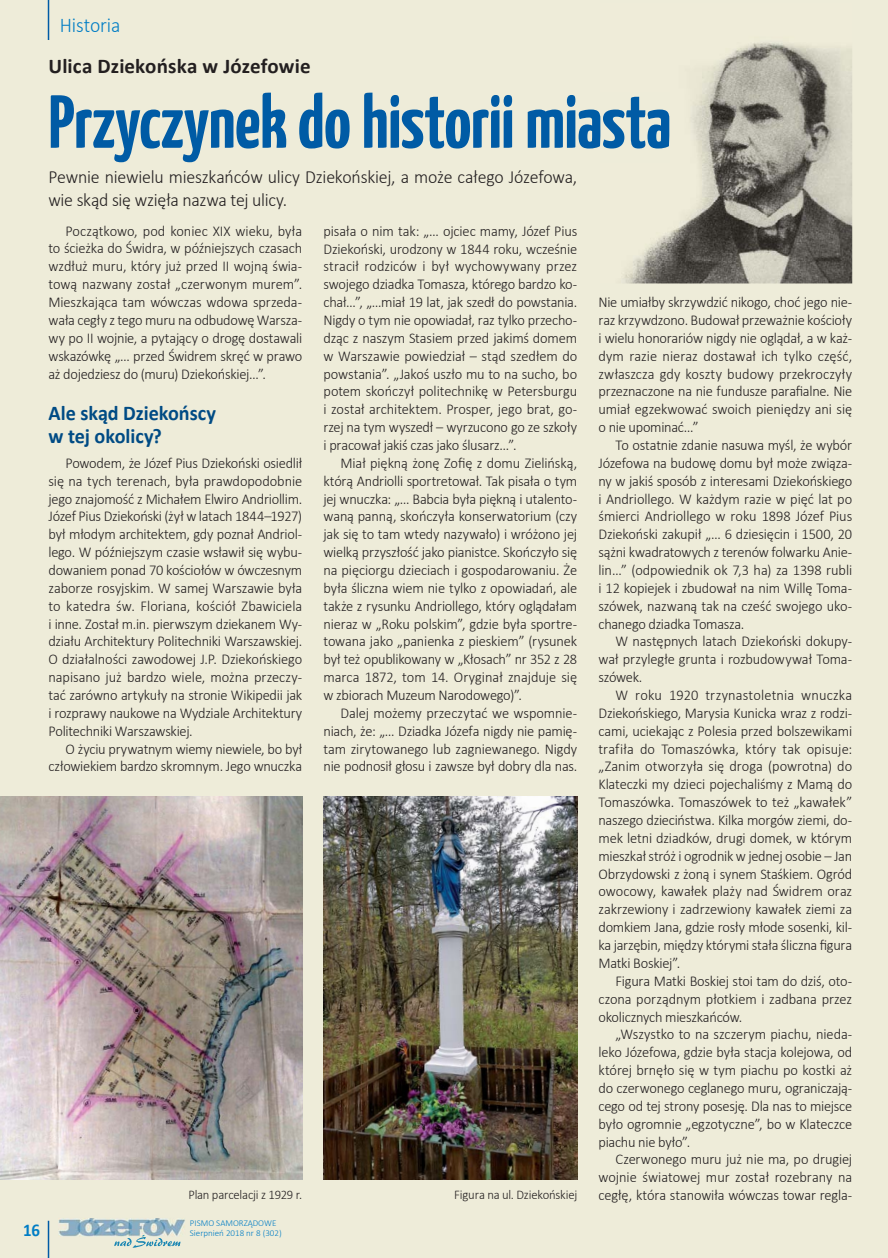
<style>
.page{position:relative;width:888px;height:1258px;background:#eeecd9}
.page>*{position:absolute;margin:0;border:0;box-sizing:border-box;transform-origin:0 0}
.t1{font:700 75px "Yanone Kaffeesatz";letter-spacing:-.01em;color:#005ba5}
.t2{font:700 21px/23.2px "Calibri";color:#004b84;scale:.96 1}
.t3{font:700 21px "Calibri";letter-spacing:.005em;color:#231f20}
.t4{font:300 21px "Calibri";letter-spacing:-.015em;color:#007dc5;scale:.94 1}
.t5{font:300 18.6px/22.5px "Calibri";letter-spacing:-.01em;color:#231f20;scale:.96 1}
.t6{font:700 18px "Calibri";color:#007dc5;scale:.94 1}
.t7{font:300 15px/17.9px "Calibri";letter-spacing:-.015em;color:#231f20;text-align:justify;scale:.96 1}
.t8{font:300 13.2px "Calibri";letter-spacing:-.015em;color:#231f20;scale:.96 1}
.t9{font:300 9px/9.4px "Calibri";color:#007dc5}
</style>
<div class="page">
<img style="left:58px;top:1218px;width:127px;height:18px">
<svg style="left:114px;top:1235px;width:66px;height:13px"></svg>
<hr style="left:48px;top:1221px;width:1px;height:37px;background:#005ba5">
<img style="left:0;top:797px;width:302px;height:383px">
<img style="left:323px;top:797px;width:254px;height:383px">
<img style="left:624px;top:42px;width:228px;height:241px">
<img style="left:599px;top:93px;width:70px;height:69px">
<hr style="left:48px;top:0;width:1px;height:40px;background:#005ba5">
<h2 class="t4" style="left:60px;top:16px;width:66px">Historia</h2>
<h2 class="t3" style="left:49px;top:57px;width:264px">Ulica Dziekońska w Józefowie</h2>
<h1 class="t1" style="left:49px;top:85px;width:624px">Przyczynek do historii miasta</h1>
<p class="t5" style="left:49px;top:167px;width:552px">Pewnie niewielu mieszkańców ulicy Dziekońskiej, a może całego Józefowa, wie skąd się wzięła nazwa tej ulicy.</p>
<p class="t7" style="left:49px;top:223px;width:266px;text-indent:17px">Początkowo, pod koniec XIX wieku, była to ścieżka do Świdra, w późniejszych czasach wzdłuż muru, który już przed II wojną świa&shy;tową nazwany został „czerwonym murem”.<br>Mieszkająca tam wówczas wdowa sprzeda&shy;wała cegły z tego muru na odbudowę Warsza&shy;wy po II wojnie, a pytający o drogę dostawali wskazówkę „… przed Świdrem skręć w prawo aż dojedziesz do (muru) Dziekońskiej…”.</p>
<h2 class="t2" style="left:49px;top:403px;width:176px">Ale skąd Dziekońscy w tej okolicy?</h2>
<p class="t7" style="left:49px;top:455px;width:266px;text-indent:17px">Powodem, że Józef Pius Dziekoński osiedlił się na tych terenach, była prawdopodobnie jego znajomość z Michałem Elwiro Andriollim.<br>Józef Pius Dziekoński (żył w latach 1844–1927) był młodym architektem, gdy poznał Andriol&shy;lego. W późniejszym czasie wsławił się wybu&shy;dowaniem ponad 70 kościołów w ówczesnym zaborze rosyjskim. W samej Warszawie była to katedra św. Floriana, kościół Zbawiciela i inne. Został m.in. pierwszym dziekanem Wy&shy;działu Architektury Politechniki Warszawskiej.<br>O działalności zawodowej J.P. Dziekońskiego napisano już bardzo wiele, można przeczy&shy;tać zarówno artykuły na stronie Wikipedii jak i rozprawy naukowe na Wydziale Architektury Politechniki Warszawskiej.</p>
<p class="t7" style="left:49px;top:741px;width:266px;text-align:right">O życiu prywatnym wiemy niewiele, bo był człowiekiem bardzo skromnym. Jego wnuczka</p>
<p class="t7" style="left:323px;top:223px;width:266px">pisała o nim tak: „… ojciec mamy, Józef Pius Dziekoński, urodzony w 1844 roku, wcześnie stracił rodziców i był wychowywany przez swojego dziadka Tomasza, którego bardzo ko&shy;chał…”, „…miał 19 lat, jak szedł do powstania.<br>Nigdy o tym nie opowiadał, raz tylko przecho&shy;dząc z naszym Stasiem przed jakimś domem w Warszawie powiedział – stąd szedłem do powstania”. „Jakoś uszło mu to na sucho, bo potem skończył politechnikę w Petersburgu i został architektem. Prosper, jego brat, go&shy;rzej na tym wyszedł – wyrzucono go ze szkoły i pracował jakiś czas jako ślusarz…”.</p>
<p class="t7" style="left:323px;top:455px;width:266px;text-indent:17px">Miał piękną żonę Zofię z domu Zielińską, którą Andriolli sportretował. Tak pisała o tym jej wnuczka: „… Babcia była piękną i utalento&shy;waną panną, skończyła konserwatorium (czy jak się to tam wtedy nazywało) i wróżono jej wielką przyszłość jako pianistce. Skończyło się na pięciorgu dzieciach i gospodarowaniu. Że była śliczna wiem nie tylko z opowiadań, ale także z rysunku Andriollego, który oglądałam nieraz w „Roku polskim”, gdzie była sportre&shy;towana jako „panienka z pieskiem” (rysunek był też opublikowany w „Kłosach” nr 352 z 28 marca 1872, tom 14. Oryginał znajduje się w zbiorach Muzeum Narodowego)”.</p>
<p class="t7" style="left:323px;top:705px;width:266px;text-indent:17px">Dalej możemy przeczytać we wspomnie&shy;niach, że: „… Dziadka Józefa nigdy nie pamię&shy;tam zirytowanego lub zagniewanego. Nigdy nie podnosił głosu i zawsze był dobry dla nas.</p>
<p class="t7" style="left:598px;top:294px;width:266px">Nie umiałby skrzywdzić nikogo, choć jego nie&shy;raz krzywdzono. Budował przeważnie kościoły i wielu honorariów nigdy nie oglądał, a w każ&shy;dym razie nieraz dostawał ich tylko część, zwłaszcza gdy koszty budowy przekroczyły przeznaczone na nie fundusze parafialne. Nie umiał egzekwować swoich pieniędzy ani się o nie upominać…”</p>
<p class="t7" style="left:598px;top:437px;width:266px;text-indent:17px">To ostatnie zdanie nasuwa myśl, że wybór Józefowa na budowę domu był może związa&shy;ny w jakiś sposób z interesami Dziekońskiego i Andriollego. W każdym razie w pięć lat po śmierci Andriollego w roku 1898 Józef Pius Dziekoński zakupił „… 6 dziesięcin i 1500, 20 sążni kwadratowych z terenów folwarku Anie&shy;lin…” (odpowiednik ok 7,3 ha) za 1398 rubli i 12 kopiejek i zbudował na nim Willę Toma&shy;szówek, nazwaną tak na cześć swojego uko&shy;chanego dziadka Tomasza.</p>
<p class="t7" style="left:598px;top:634px;width:266px;text-indent:17px">W następnych latach Dziekoński dokupy&shy;wał przyległe grunta i rozbudowywał Toma&shy;szówek.</p>
<p class="t7" style="left:598px;top:687px;width:266px;text-indent:17px">W roku 1920 trzynastoletnia wnuczka Dziekońskiego, Marysia Kunicka wraz z rodzi&shy;cami, uciekając z Polesia przed bolszewikami trafiła do Tomaszówka, który tak opisuje: „Zanim otworzyła się droga (powrotna) do Klateczki my dzieci pojechaliśmy z Mamą do Tomaszówka. Tomaszówek to też „kawałek” naszego dzieciństwa. Kilka morgów ziemi, do&shy;mek letni dziadków, drugi domek, w którym mieszkał stróż i ogrodnik w jednej osobie – Jan Obrzydowski z żoną i synem Staśkiem. Ogród owocowy, kawałek plaży nad Świdrem oraz zakrzewiony i zadrzewiony kawałek ziemi za domkiem Jana, gdzie rosły młode sosenki, kil&shy;ka jarzębin, między którymi stała śliczna figura Matki Boskiej”.</p>
<p class="t7" style="left:598px;top:973px;width:266px;text-indent:17px">Figura Matki Boskiej stoi tam do dziś, oto&shy;czona porządnym płotkiem i zadbana przez okolicznych mieszkańców.</p>
<p class="t7" style="left:598px;top:1027px;width:266px;text-indent:17px">„Wszystko to na szczerym piachu, nieda&shy;leko Józefowa, gdzie była stacja kolejowa, od której brnęło się w tym piachu po kostki aż do czerwonego ceglanego muru, ograniczają&shy;cego od tej strony posesję. Dla nas to miejsce było ogromnie „egzotyczne”, bo w Klateczce piachu nie było”.</p>
<p class="t7" style="left:598px;top:1152px;width:266px;text-align:right">Czerwonego muru już nie ma, po drugiej wojnie światowej mur został rozebrany na</p>
<p class="t8" style="left:188px;top:1188px;width:120px">Plan parcelacji z 1929 r.</p>
<p class="t8" style="left:454px;top:1188px;width:130px">Figura na ul. Dziekońskiej</p>
<p class="t7" style="left:598px;top:1187px;width:266px">cegłę, która stanowiła wówczas towar regla-</p>
<p class="t6" style="left:23px;top:1222px;width:19px">16</p>
<p class="t9" style="left:190px;top:1219px;width:93px">PISMO SAMORZĄDOWE<br>Sierpnień 2018 nr 8 (302)</p>
</div>
